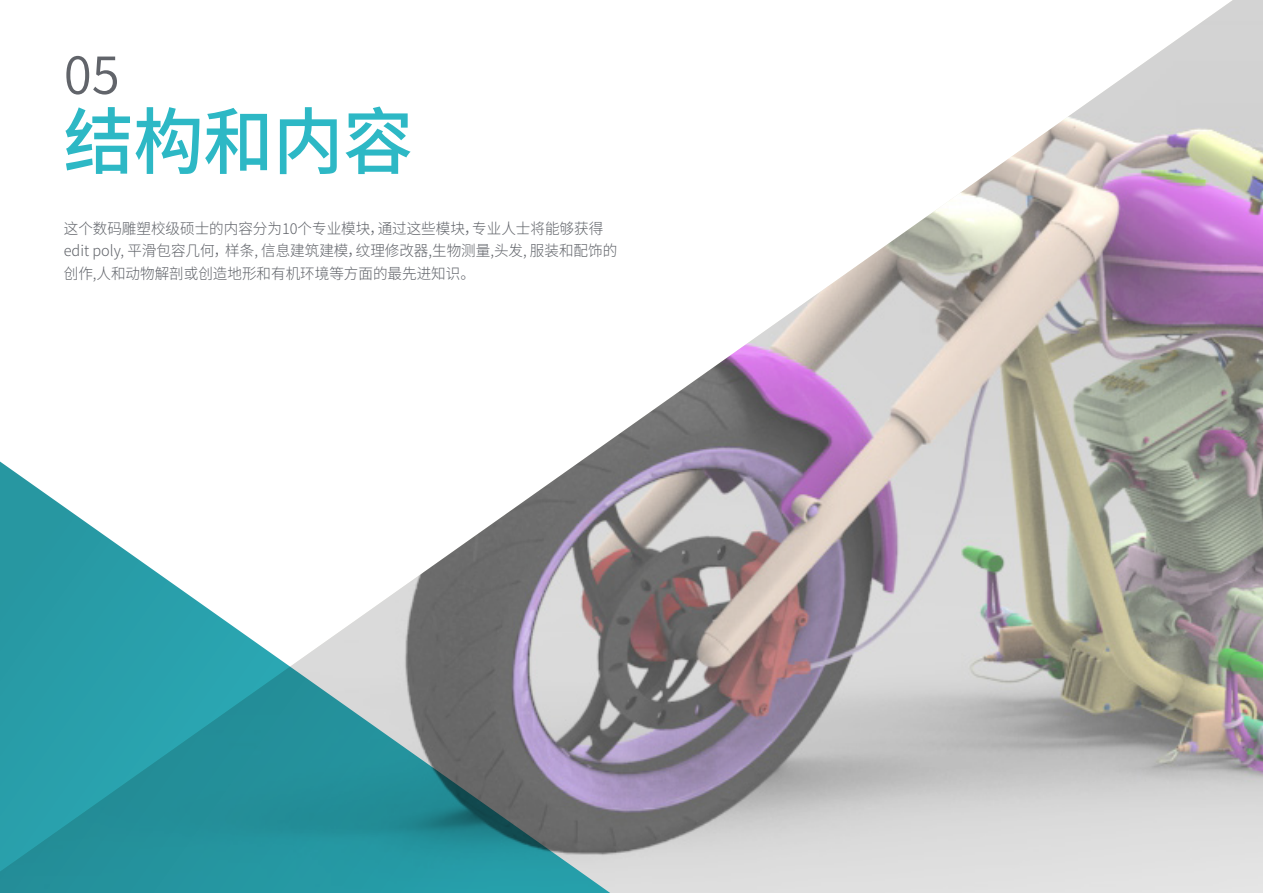
<style>
.page{position:relative;width:1263px;height:893px;background:#fff}
.page>*{position:absolute;margin:0;border:0;box-sizing:border-box;transform-origin:0 0}
.t1{font:500 72px "Source Han Sans CN";color:#2db8c5}
.t2{font:52.5px "Source Han Sans CN";color:#61646a}
.t3{font:300 15px/22.5px "Source Han Sans CN";color:#61646a}
</style>
<div class="page">
<img style="left:602px;top:0;width:661px;height:893px">
<svg style="left:0;top:446px;width:640px;height:447px"></svg>
<h2 class="t2" style="left:64px;top:45px;width:57px">05</h2>
<h1 class="t1" style="left:64px;top:101px;width:351px">结构和内容</h1>
<p class="t3" style="left:64px;top:217px;width:555px">这个数码雕塑校级硕士的内容分为10个专业模块，通过这些模块，专业人士将能够获得edit poly, 平滑包容几何，样条, 信息建筑建模，纹理修改器,生物测量,头发, 服装和配饰的创作,人和动物解剖或创造地形和有机环境等方面的最先进知识。</p>
</div>
